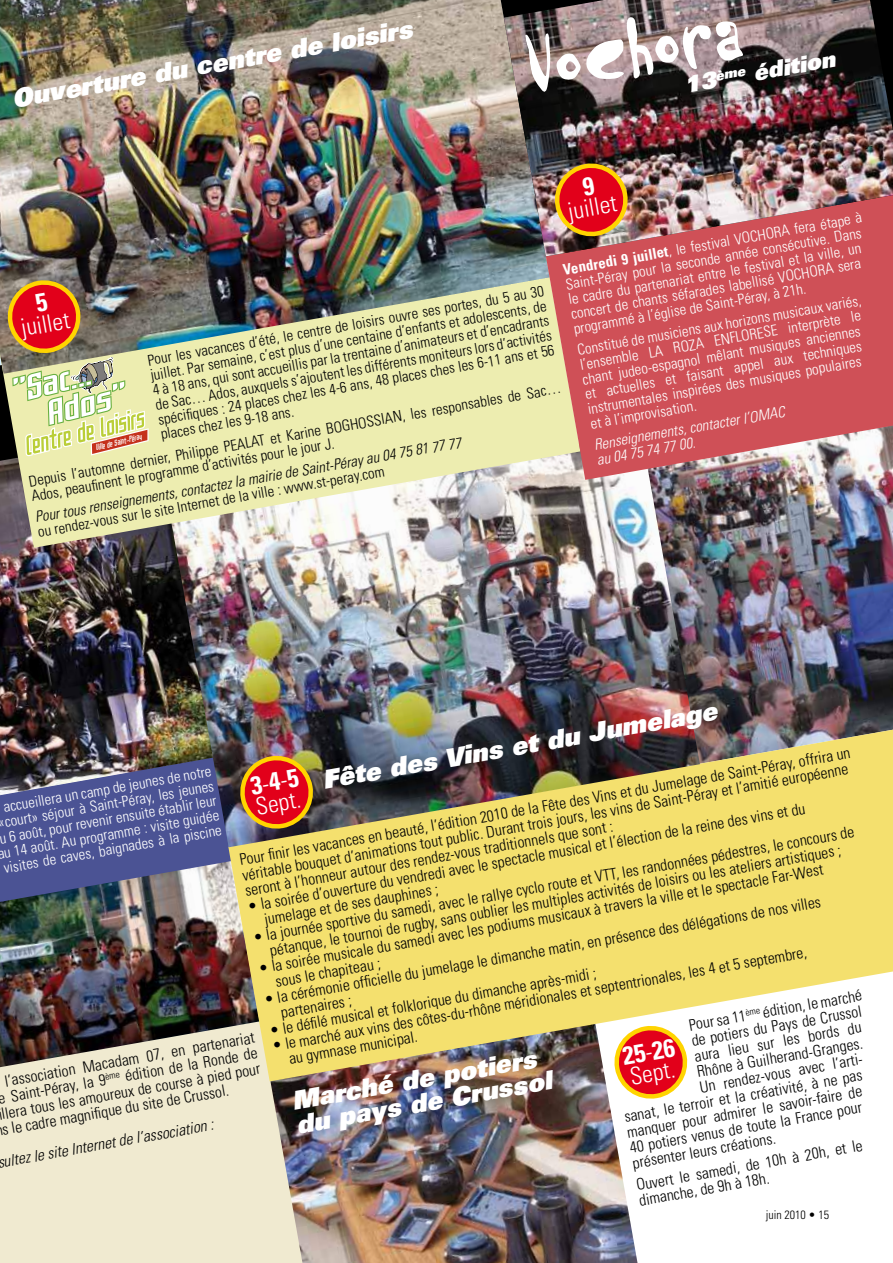
<style>
.page{position:relative;width:893px;height:1263px;background:#fff}
.page>*{position:absolute;margin:0;border:0;box-sizing:border-box;transform-origin:0 0}
.t1{font:italic 900 25.5px/24px "Univers";color:#fff}
.t2{font:700 condensed 25.5px "Univers";color:#fff}
.t3{font:300 condensed 24px "Univers";color:#fff}
.t4{font:italic 900 22.5px "Univers";color:#fff}
.t5{font:300 condensed 15.75px/15.8px "Univers";color:#000}
.t6{font:italic 300 condensed 15.75px "Univers";color:#000}
.t7{font:300 condensed 15px/15px "Univers";color:#fff}
.t8{font:300 condensed 15px/15px "Univers";color:#000;text-align:justify}
.t9{font:italic 300 condensed 15px "Univers";color:#000}
.t10{font:italic 300 condensed 15px/15px "Univers";color:#fff}
.t11{font:300 condensed 12px "Univers";color:#000}
.t12{font:italic 7.65px "FF Rosetta";color:#fff;scale:1.05 1}
.s1{font-weight:700}
.s2{font-weight:300}
</style>
<div class="page">
<img style="left:302px;top:1081px;width:335px;height:182px">
<div style="left:0;top:1067px;width:302px;height:196px;background:#f0ead0"></div>
<img style="left:0;top:902px;width:228px;height:165px">
<img style="left:700px;top:480px;width:193px;height:250px">
<svg style="left:228px;top:730px;width:665px;height:351px;background:#ead87f"></svg>
<img style="left:0;top:548px;width:170px;height:205px">
<img style="left:170px;top:480px;width:530px;height:367px">
<img style="left:0;top:753px;width:316px;height:149px">
<svg style="left:0;top:374px;width:580px;height:174px;background:#dbd9b1"></svg>
<img style="left:0;top:0;width:546px;height:374px">
<svg style="left:546px;top:256px;width:347px;height:224px;background:#ce6366"></svg>
<img style="left:504px;top:0;width:389px;height:256px">
<svg style="left:525px;top:16px;width:219px;height:78px"></svg>
<svg style="left:611px;top:1023px;width:79px;height:78px"></svg>
<img style="left:0;top:277px;width:150px;height:195px">
<img style="left:552px;top:161px;width:79px;height:78px">
<h1 class="t1" style="left:10px;top:89px;width:408px;rotate:-10deg">O uverture du centre de loisirs</h1>
<h3 class="t4" style="left:683px;top:76px;width:154px;rotate:-10deg">1 3<sup>ème</sup> édition</h3>
<h2 class="t3" style="left:566px;top:198px;width:51px;rotate:-10deg">juillet</h2>
<p class="t7" style="left:562px;top:262px;width:304px;rotate:-10deg"><span class="s1">Vendredi 9 juillet</span>,le festival VOCHORA fera étape à Saint-Péray pour la seconde année consécutive.Dans le cadre du partenariat entre le festival et la ville,un concert de chants séfarades labellisé VOCHORA sera programmé à l’église de Saint-Péray,à 21h.</p>
<p class="t8" style="left:146px;top:353px;width:404px;rotate:-10deg">Pour les vacances d’été,le centre de loisirs ouvre ses portes,du 5 au 30 juillet.Par semaine,c’est plus d’une centaine d’enfants et adolescents,de 4 à 18 ans,qui sont accueillis par la trentaine d’animateurs et d’encadrants de Sac… Ados,auxquels s’ajoutent les différents moniteurs lors d’activités spécifi ques :24 places chez les 4-6 ans,48 places ches les 6-11 ans et 56 places chez les 9-18 ans.</p>
<p class="t7" style="left:576px;top:342px;width:294px;rotate:-10deg">Constitué de musiciens aux horizons musicaux variés, l’ensemble LA ROZA ENFLORESE interprète le chant judeo-espagnol mêlant musiques anciennes et actuelles et faisant appel aux techniques instrumentales inspirées des musiques populaires<br>et à l’improvisation.</p>
<h2 class="t3" style="left:19px;top:315px;width:51px;rotate:-10deg">juillet</h2>
<p class="t8" style="left:28px;top:474px;width:542px;rotate:-10deg">Depuis l’automne dernier, Philippe PEALAT et Karine BOGHOSSIAN, les responsables de Sac…<br>Ados,peaufi nent le programme d’activités pour le jour J.</p>
<p class="t10" style="left:593px;top:439px;width:195px;rotate:-10deg">Renseignements, contacter l’OM AC au 04 75 74 77 00.</p>
<p class="t12" style="left:95px;top:445px;width:46px;rotate:-14deg">Ville de Saint-Péray</p>
<p class="t9" style="left:34px;top:511px;width:435px;rotate:-10deg">Pour tous renseignements, contactez la mairie de Saint-Péray au 04 75 81 77 77</p>
<p class="t8" style="left:37px;top:525px;width:353px;rotate:-10deg">ou rendez-vous sur le site Internet de la ville :w w w.st-peray.com</p>
<h1 class="t1" style="left:321px;top:770px;width:402px;rotate:-10deg">Fête des V ins et du J umelage</h1>
<p class="t5" style="left:238px;top:852px;width:621px;rotate:-10deg">Pour fi nir les vacances en beauté,l’édition 2010 de la Fête des Vins et du Jumelage de Saint-Péray,offrira un véritable bouquet d’animations tout public.Durant trois jours,les vins de Saint-Péray et l’amitié européenne seront à l’honneur autour des rendez-vous traditionnels que sont :</p>
<p class="t7" style="left:-12px;top:802px;width:227px;text-align:right;rotate:-10deg">accueillera un camp de jeunes de notre «court» séjour à Saint-Péray,les jeunes u 6 août,pour revenir ensuite établir leur au 14 août.Au programme :visite guidée visites de caves,baignades à la piscine</p>
<h1 class="t2" style="left:249px;top:776px;width:51px;rotate:-10deg">3<span class="s2">-</span>4<span class="s2">-</span>5</h1>
<h2 class="t3" style="left:254px;top:793px;width:53px;rotate:-10deg">Sept.</h2>
<p class="t5" style="left:260px;top:896px;width:553px;text-indent:-14px;rotate:-10deg">• la soirée d’ouverture du vendredi avec le spectacle musical et l’élection de la reine des vins et du jumelage et de ses dauphines ;</p>
<p class="t5" style="left:252px;top:929px;width:611px;text-align:center;rotate:-10deg">• la journée sportive du samedi,avec le rallye cyclo route et VTT,les randonnées pédestres,le concours de pétanque,le tournoi de rugby,sans oublier les multiples activités de loisirs ou les ateliers artistiques ;</p>
<p class="t5" style="left:271px;top:958px;width:560px;text-indent:-14px;rotate:-10deg">• la soirée musicale du samedi avec les podiums musicaux à travers la ville et le spectacle Far-W est sous le chapiteau ;</p>
<p class="t5" style="left:277px;top:989px;width:552px;text-indent:-14px;rotate:-10deg">• la cérémonie offi cielle du jumelage le dimanche matin,en présence des délégations de nos villes partenaires ;</p>
<p class="t5" style="left:285px;top:1036px;width:534px;text-indent:-14px;rotate:-10deg">• le marché aux vins des côtes-du-rhône méridionales et septentrionales,les 4 et 5 septembre, au gymnase municipal.</p>
<p class="t5" style="left:269px;top:1022px;width:337px;rotate:-10deg">• le défi lé musical et folklorique du dimanche après-midi ;</p>
<p class="t5" style="left:688px;top:1017px;width:177px;rotate:-10deg">Pour sa 11<sup>ème</sup> édition,le marché</p>
<p class="t5" style="left:690px;top:1033px;width:174px;rotate:-10deg">de potiers du Pays de Crussol</p>
<p class="t5" style="left:693px;top:1048px;width:171px;rotate:-10deg">aura lieu sur les bords du</p>
<p class="t5" style="left:-7px;top:1075px;width:266px;text-align:justify;text-indent:11px;rotate:-10deg">l’association Macadam 07, en partenariat e Saint-Péray,la 9<sup>ème</sup> édition de la Ronde de llera tous les amoureux de course à pied pour s le cadre magnifi que du site de Crussol.</p>
<h1 class="t2" style="left:621px;top:1046px;width:55px;rotate:-10deg">25<span class="s2">-</span>26</h1>
<h2 class="t3" style="left:628px;top:1063px;width:53px;rotate:-10deg">Sept.</h2>
<p class="t5" style="left:696px;top:1064px;width:174px;rotate:-10deg">Rhône à Guilherand-Granges.</p>
<h1 class="t1" style="left:290px;top:1091px;width:261px;rotate:-10deg">M arché de potiers du pays de Crussol</h1>
<p class="t5" style="left:699px;top:1079px;width:166px;rotate:-10deg">Un rendez-vous avec l’arti-</p>
<p class="t5" style="left:623px;top:1109px;width:243px;rotate:-10deg">sanat,le terroir et la créativité,à ne pas</p>
<p class="t5" style="left:626px;top:1124px;width:240px;rotate:-10deg">manquer pour admirer le savoir-faire de</p>
<p class="t5" style="left:628px;top:1140px;width:237px;rotate:-10deg">40 potiers venus de toute la France pour</p>
<p class="t6" style="left:-4px;top:1156px;width:225px;rotate:-10deg">sultez le site Internet de l’association :</p>
<p class="t5" style="left:631px;top:1155px;width:151px;rotate:-10deg">présenter leurs créations.</p>
<p class="t5" style="left:635px;top:1177px;width:231px;rotate:-10deg">Ouvert le samedi, de 10h à 20h, et le dimanche,de 9h à 18h.</p>
<p class="t11" style="left:766px;top:1208px;width:65px">juin 2010 • 15</p>
</div>
